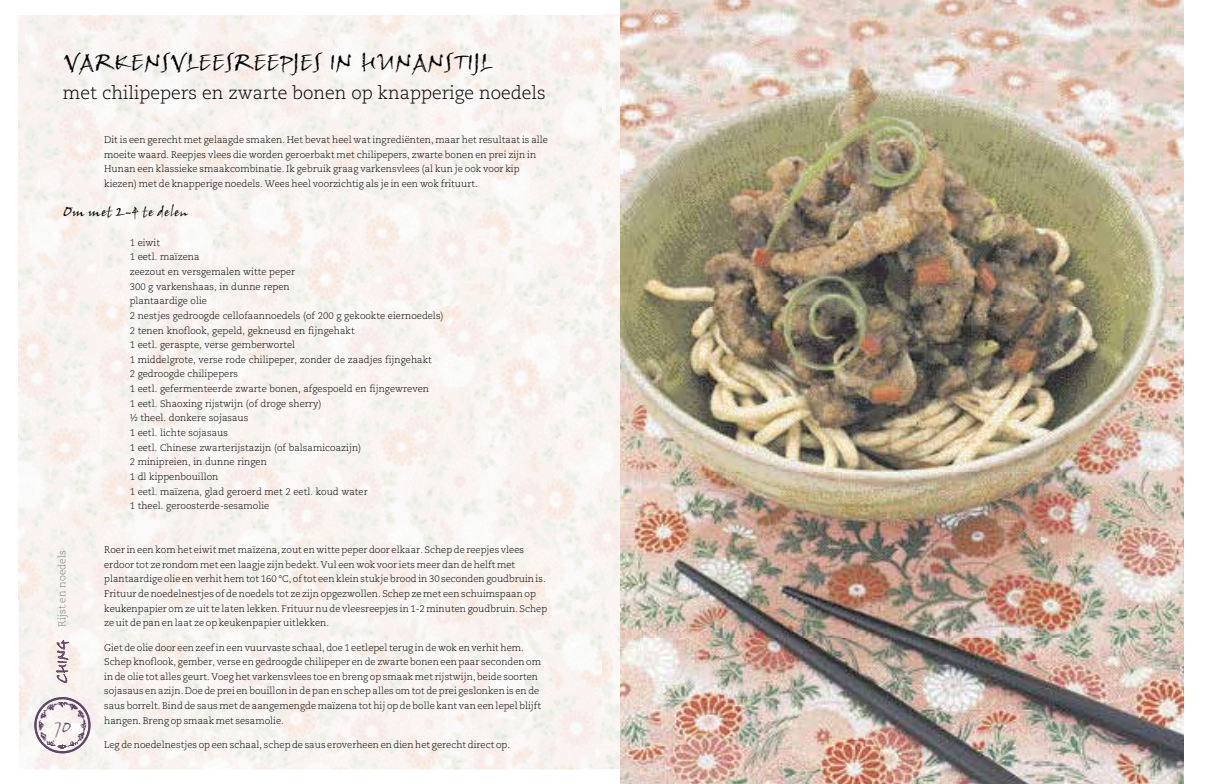
<style>
.page{position:relative;width:1205px;height:784px;background:#fff}
.page>*{position:absolute;margin:0;border:0;box-sizing:border-box;transform-origin:0 0}
.t1{font:22.5px "Hom Hand";color:#000}
.t2{font:300 18px "Caecilia";color:#000}
.t3{font:15.75px "Hom Hand";color:#65476a}
.t4{font:14.62px "Hom Hand";color:#000}
.t5{font:300 10.12px "Caecilia";color:#808080}
.t6{font:300 9.62px/14.6px "Caecilia";color:#000}
.s1{font-family:"Hom Hand";font-weight:400;font-size:13.5px;color:#634766}
.s2{font-family:"Hom Hand";font-weight:400;font-size:13.5px;color:#644461}
.s3{font-family:"Hom Hand";font-weight:400;font-size:13.5px;color:#644a68}
.s4{color:#634768}
</style>
<div class="page">
<img style="left:19px;top:15px;width:601px;height:754px">
<img style="left:34px;top:696px;width:57px;height:43px">
<img style="left:55px;top:722px;width:16px;height:15px">
<img style="left:56px;top:639px;width:13px;height:43px">
<img style="left:57px;top:639px;width:12px;height:19px">
<img style="left:48px;top:748px;width:29px;height:5px">
<img style="left:42px;top:744px;width:40px;height:4px">
<img style="left:620px;top:0;width:564px;height:783px">
<h1 class="t1" style="left:63px;top:49px;width:431px">VARKENSVLEESREEPJES IN HUNANSTIJL</h1>
<h2 class="t2" style="left:63px;top:83px;width:484px">met chilipepers en zwarte bonen op knapperige noedels</h2>
<p class="t6" style="left:104px;top:133px;width:445px">Dit is een gerecht met gelaagde smaken. Het bevat heel wat ingrediënten, maar het resultaat is alle moeite waard. Reepjes vlees die worden geroerbakt met chilipepers, zwarte bonen en prei zijn in Hunan een klassieke smaakcombinatie. Ik gebruik graag varkensvlees (al kun je ook voor kip kiezen) met de knapperige noedels. Wees heel voorzichtig als je in een wok frituurt.</p>
<h3 class="t4" style="left:63px;top:203px;width:127px">Om met 2-4 te delen</h3>
<p class="t6" style="left:130px;top:235px;width:315px">1 eiwit<br>1 eetl. maïzena<br>zeezout en versgemalen witte peper<br>300 g varkenshaas, in dunne repen<br>plantaardige olie<br>2 nestjes gedroogde cellofaannoedels (of 200 g gekookte eiernoedels)<br>2 tenen knoflook, gepeld, gekneusd en fijngehakt<br>1 eetl. geraspte, verse gemberwortel<br>1 middelgrote, verse rode chilipeper, zonder de zaadjes fijngehakt<br>2 gedroogde chilipepers<br>1 eetl. gefermenteerde zwarte bonen, afgespoeld en fijngewreven<br>1 eetl. Shaoxing rijstwijn (of droge sherry)<br>½ theel. donkere sojasaus<br>1 eetl. lichte sojasaus<br>1 eetl. Chinese zwarterijstazijn (of balsamicoazijn)<br>2 minipreien, in dunne ringen<br>1 dl kippenbouillon<br>1 eetl. maïzena, glad geroerd met 2 eetl. koud water<br>1 theel. geroosterde-sesamolie</p>
<p class="t6" style="left:104px;top:542px;width:444px">Roer in een kom het eiwit met maïzena, zout en witte peper door elkaar. Schep de reepjes vlees erdoor tot ze rondom met een laagje zijn bedekt. Vul een wok voor iets meer dan de helft met plantaardige olie en verhit hem tot 160 °C, of tot een klein stukje brood in 30 seconden goudbruin is.<br>Frituur de noedelnestjes of de noedels tot ze zijn opgezwollen. Schep ze met een schuimspaan op keukenpapier om ze uit te laten lekken. Frituur nu de vleesreepjes in 1-2 minuten goudbruin. Schep ze uit de pan en laat ze op keukenpapier uitlekken.</p>
<p class="t6" style="left:104px;top:639px;width:438px">Giet de olie door een zeef in een vuurvaste schaal, doe 1 eetlepel terug in de wok en verhit hem.<br>Schep knoflook, gember, verse en gedroogde chilipeper en de zwarte bonen een paar seconden om in de olie tot alles geurt. Voeg het varkensvlees toe en breng op smaak met rijstwijn, beide soorten sojasaus en azijn. Doe de prei en bouillon in de pan en schep alles om tot de prei geslonken is en de saus borrelt. Bind de saus met de aangemengde maïzena tot hij op de bolle kant van een lepel blijft hangen. Breng op smaak met sesamolie.</p>
<p class="t6" style="left:104px;top:737px;width:407px">Leg de noedelnestjes op een schaal, schep de saus eroverheen en dien het gerecht direct op.</p>
<p class="t5" style="left:56px;top:683px;width:135px;rotate:-90deg"><span class="s1">CH</span><span class="s2">IN</span><span class="s3">G</span> Rijst en noedels</p>
<h3 class="t3" style="left:55px;top:717px;width:18px">7<span class="s4">0</span></h3>
</div>
